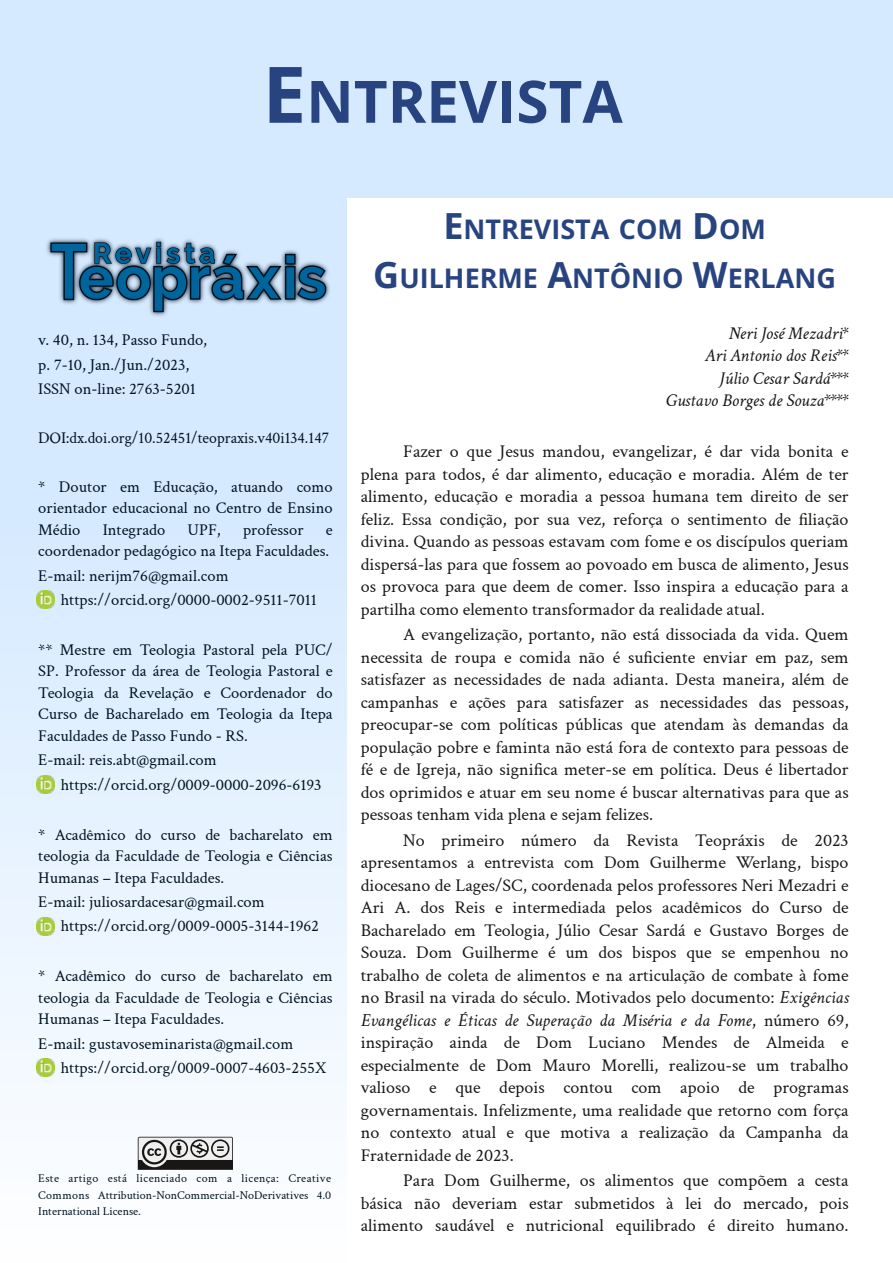
<style>
.page{position:relative;width:893px;height:1263px;background:#fff}
.page>*{position:absolute;margin:0;border:0;box-sizing:border-box;transform-origin:0 0}
.t1{font:700 58.5px "Open Sans";color:#284480}
.t2{font:700 27px/49.1px "Open Sans";color:#284480;text-align:center}
.t3{font:18px/22.5px "Crimson Text";color:#181715;text-align:justify}
.t4{font:italic 18px/22.5px "Crimson Text";color:#181715;text-align:right}
.t5{font:16.5px/21.5px "Crimson Text";color:#00121f}
.t6{font:12px/16.5px "Crimson Text";color:#00121f;text-align:justify}
.s1{font-size:78px}
.s2{font-size:36px}
.s3{font-style:italic}
</style>
<div class="page">
<div style="left:0;top:0;width:893px;height:1263px;background:#fff;opacity:.2"></div>
<img style="left:39px;top:237px;width:293px;height:80px">
<div style="left:348px;top:198px;width:545px;height:1065px;background:#fff"></div>
<svg style="left:138px;top:1137px;width:95px;height:33px"></svg>
<img style="left:37px;top:591px;width:18px;height:18px">
<img style="left:37px;top:775px;width:18px;height:18px">
<img style="left:37px;top:918px;width:18px;height:18px">
<img style="left:37px;top:1059px;width:18px;height:18px">
<h1 class="t1" style="left:263px;top:60px;width:362px"><span class="s1">E</span>NTREVISTA</h1>
<p class="t5" style="left:38px;top:328px;width:170px;line-height:24.5px">v. 40, n. 134, Passo Fundo, p. 7-10, Jan./Jun./2023,<br>ISSN on-line: 2763-5201</p>
<p class="t5" style="left:38px;top:427px;width:292px">DOI:dx.doi.org/10.52451/teopraxis.v40i134.147</p>
<p class="t5" style="left:38px;top:476px;width:296px;text-align:justify">* Doutor em Educação, atuando como orientador educacional no Centro de Ensino Médio</p>
<p class="t5" style="left:103px;top:519px;width:64px">Integrado</p>
<p class="t5" style="left:188px;top:519px;width:35px">UPF,</p>
<p class="t5" style="left:243px;top:519px;width:62px">professor</p>
<p class="t5" style="left:38px;top:519px;width:296px;text-align:right">e<br>coordenador pedagógico na Itepa Faculdades.</p>
<p class="t5" style="left:61px;top:563px;width:258px;line-height:24.5px;text-indent:-22px">E-mail: nerijm76@gmail.com https://orcid.org/0000-0002-9511-7011</p>
<p class="t5" style="left:38px;top:639px;width:296px;text-align:justify">** Mestre em Teologia Pastoral pela PUC/ SP. Professor da área de Teologia Pastoral e Teologia da Revelação e Coordenador do Curso de Bacharelado em Teologia da Itepa Faculdades de Passo Fundo - RS.</p>
<p class="t5" style="left:61px;top:748px;width:262px;line-height:24.5px;text-indent:-22px">E-mail: reis.abt@gmail.com https://orcid.org/0009-0000-2096-6193</p>
<p class="t5" style="left:38px;top:824px;width:296px;text-align:justify">* Acadêmico do curso de bacharelato em teologia da Faculdade de Teologia e Ciências Humanas – Itepa Faculdades.</p>
<p class="t5" style="left:61px;top:890px;width:260px;line-height:24.5px;text-indent:-22px">E-mail: juliosardacesar@gmail.com https://orcid.org/0009-0005-3144-1962</p>
<p class="t5" style="left:38px;top:966px;width:296px;text-align:justify">* Acadêmico do curso de bacharelato em teologia da Faculdade de Teologia e Ciências Humanas – Itepa Faculdades.</p>
<p class="t5" style="left:61px;top:1031px;width:267px;line-height:24.5px;text-indent:-22px">E-mail: gustavoseminarista@gmail.com https://orcid.org/0009-0007-4603-255X</p>
<p class="t6" style="left:38px;top:1170px;width:294px">Este artigo está licenciado com a licença: Creative Commons Attribution-NonCommercial-NoDerivatives 4.0<br>International License.</p>
<h2 class="t2" style="left:373px;top:204px;width:464px"><span class="s2">E</span>NTREVISTA COM <span class="s2">D</span>OM<br><span class="s2">G</span>UILHERME <span class="s2">A</span>NTÔNIO <span class="s2">W</span>ERLANG</h2>
<p class="t4" style="left:666px;top:322px;width:184px">Neri José Mezadri*<br>Ari Antonio dos Reis**<br>Júlio Cesar Sardá***<br>Gustavo Borges de Souza****</p>
<p class="t3" style="left:361px;top:441px;width:489px;text-indent:43px">Fazer o que Jesus mandou, evangelizar, é dar vida bonita e plena para todos, é dar alimento, educação e moradia. Além de ter alimento, educação e moradia a pessoa humana tem direito de ser feliz. Essa condição, por sua vez, reforça o sentimento de filiação divina. Quando as pessoas estavam com fome e os discípulos queriam dispersá-las para que fossem ao povoado em busca de alimento, Jesus os provoca para que deem de comer. Isso inspira a educação para a partilha como elemento transformador da realidade atual.</p>
<p class="t3" style="left:361px;top:624px;width:489px;text-indent:43px">A evangelização, portanto, não está dissociada da vida. Quem necessita de roupa e comida não é suficiente enviar em paz, sem satisfazer as necessidades de nada adianta. Desta maneira, além de campanhas e ações para satisfazer as necessidades das pessoas, preocupar-se com políticas públicas que atendam às demandas da população pobre e faminta não está fora de contexto para pessoas de fé e de Igreja, não significa meter-se em política. Deus é libertador dos oprimidos e atuar em seu nome é buscar alternativas para que as pessoas tenham vida plena e sejam felizes.</p>
<p class="t3" style="left:361px;top:829px;width:489px;text-indent:43px">No primeiro número da Revista Teopráxis de 2023 apresentamos a entrevista com Dom Guilherme Werlang, bispo diocesano de Lages/SC, coordenada pelos professores Neri Mezadri e Ari A. dos Reis e intermediada pelos acadêmicos do Curso de Bacharelado em Teologia, Júlio Cesar Sardá e Gustavo Borges de Souza. Dom Guilherme é um dos bispos que se empenhou no trabalho de coleta de alimentos e na articulação de combate à fome no Brasil na virada do século. Motivados pelo documento: <span class="s3">Exigências Evangélicas e Éticas de Superação da Miséria e da Fome</span>, número 69, inspiração ainda de Dom Luciano Mendes de Almeida e especialmente de Dom Mauro Morelli, realizou-se um trabalho valioso e que depois contou com apoio de programas governamentais. Infelizmente, uma realidade que retorno com força no contexto atual e que motiva a realização da Campanha da Fraternidade de 2023.</p>
<p class="t3" style="left:361px;top:1170px;width:489px;text-indent:43px">Para Dom Guilherme, os alimentos que compõem a cesta básica não deveriam estar submetidos à lei do mercado, pois alimento saudável e nutricional equilibrado é direito humano.</p>
</div>
